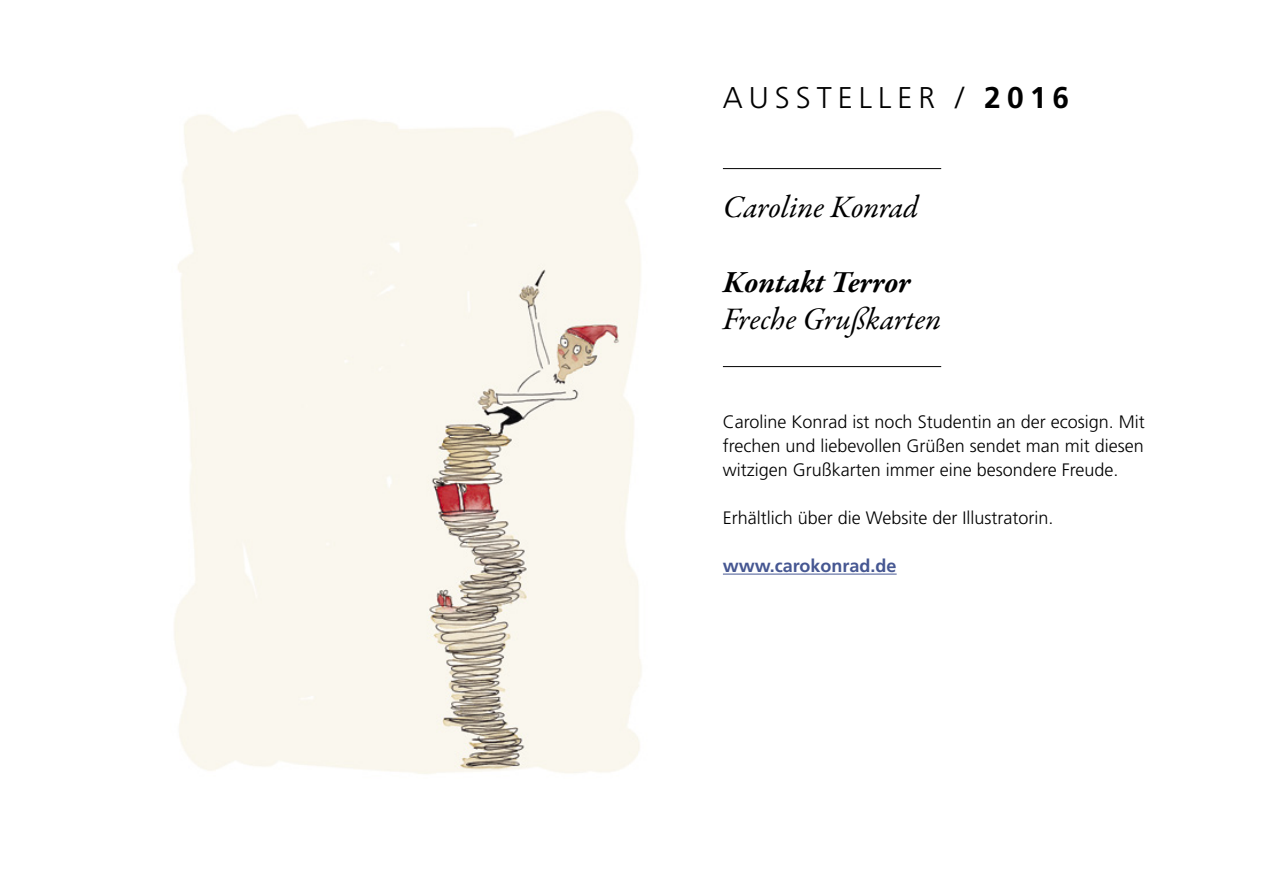
<style>
.page{position:relative;width:1263px;height:893px;background:#fff}
.page>*{position:absolute;margin:0;border:0;box-sizing:border-box;transform-origin:0 0}
.t1{font:italic 31.5px "Garamond Premr Pro";letter-spacing:-.005em;color:#000}
.t2{font:italic 700 31.5px "Garamond Premr Pro";letter-spacing:-.01em;color:#000}
.t3{font:300 30px "Frutiger LT Std";letter-spacing:.2em;color:#000}
.t4{font:300 18px/24px "Frutiger LT Std";color:#000;text-align:justify}
.t5{font:700 18px "Frutiger LT Std";color:#465792}
.s1{font-weight:700}
</style>
<div class="page">
<img style="left:174px;top:111px;width:468px;height:663px">
<hr style="left:723px;top:574px;width:174px;height:1px;background:#465792">
<hr style="left:723px;top:366px;width:218px;height:1px;background:#000">
<hr style="left:723px;top:168px;width:218px;height:1px;background:#000">
<h2 class="t3" style="left:723px;top:80px;width:348px">AUSSTELLER / <span class="s1">2016</span></h2>
<h1 class="t1" style="left:723px;top:187px;width:197px">Caroline Konrad</h1>
<h1 class="t2" style="left:723px;top:263px;width:189px">Kontakt Terror</h1>
<h1 class="t1" style="left:723px;top:299px;width:220px">Freche Grußkarten</h1>
<p class="t4" style="left:723px;top:410px;width:423px">Caroline Konrad ist noch Studentin an der ecosign. Mit frechen und liebevollen Grüßen sendet man mit diesen witzigen Grußkarten immer eine besondere Freude.</p>
<p class="t4" style="left:723px;top:506px;width:332px">Erhältlich über die Website der Illustratorin.</p>
<p class="t5" style="left:723px;top:555px;width:175px">www.carokonrad.de</p>
</div>
